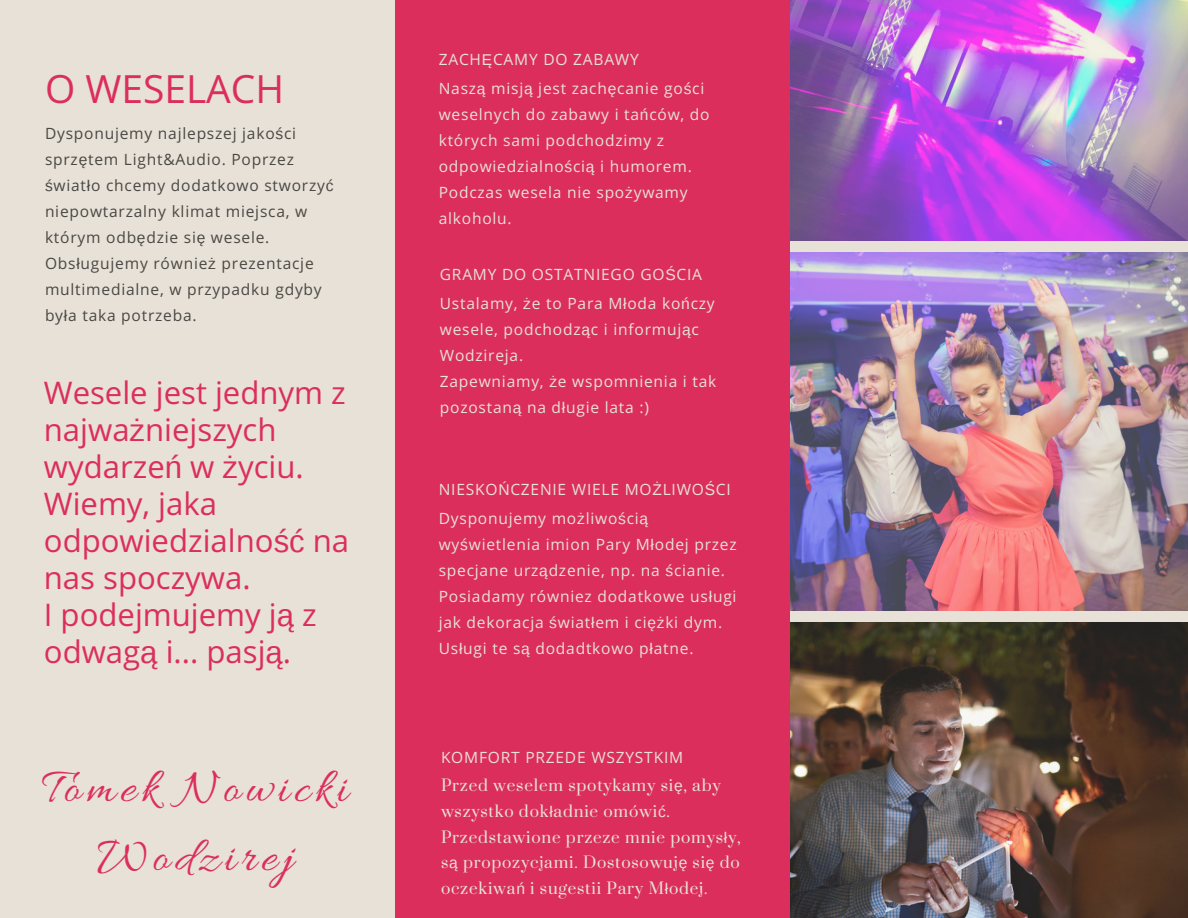
<style>
.page{position:relative;width:1188px;height:918px;background:#e7e1d7}
.page>*{position:absolute;margin:0;border:0;box-sizing:border-box;transform-origin:0 0}
.t1{font:49.8px/68.7px "Allura";letter-spacing:.1em;color:#dc2e5d;text-align:center}
.t2{font:38.85px "Open Sans";color:#dc2e5d}
.t3{font:31.2px/37.2px "Open Sans";color:#dc2e5d}
.t4{font:15.6px/25.8px "Open Sans";letter-spacing:.05em;color:#e7e1d7}
.t5{font:15.6px/25.8px "Open Sans";letter-spacing:.05em;color:#4a4845}
.t6{font:15.6px/25.8px "Prata";letter-spacing:.05em;color:#e7e1d7}
.s1{font-family:"Liberation Sans"}
</style>
<div class="page">
<img style="left:790px;top:0;width:398px;height:241px">
<img style="left:790px;top:252px;width:398px;height:359px">
<img style="left:790px;top:622px;width:398px;height:296px">
<div style="left:395px;top:0;width:395px;height:918px;background:#dc2e5d"></div>
<h2 class="t2" style="left:45px;top:61px;width:241px">O WESELACH</h2>
<p class="t5" style="left:45px;top:120px;width:290px">Dysponujemy najlepszej jako<span class="s1">ś</span>ci sprz<span class="s1">ę</span>tem Light&amp;Audio. Poprzez <span class="s1">ś</span>wiat<span class="s1">ł</span>o chcemy dodatkowo stworzy<span class="s1">ć </span>niepowtarzalny klimat miejsca, w którym odb<span class="s1">ę</span>dzie si<span class="s1">ę</span> wesele.<br>Obs<span class="s1">ł</span>ugujemy równie<span class="s1">ż</span> prezentacje multimedialne, w przypadku gdyby by<span class="s1">ł</span>a taka potrzeba.</p>
<h3 class="t3" style="left:44px;top:373px;width:307px">Wesele jest jednym z najwa<span class="s1">ż</span>niejszych wydarze<span class="s1">ń</span> w <span class="s1">ż</span>yciu.<br>Wiemy, jaka odpowiedzialno<span class="s1">ść</span> na nas spoczywa.<br>I podejmujemy j<span class="s1">ą</span> z odwag<span class="s1">ą</span> i... pasj<span class="s1">ą</span>.</h3>
<h1 class="t1" style="left:42px;top:757px;width:308px">Tomek Nowicki<br>Wodzirej</h1>
<p class="t4" style="left:439px;top:45px;width:267px;line-height:29.1px">ZACH<span class="s1">Ę</span>CAMY DO ZABAWY<br>Nasz<span class="s1">ą</span> misj<span class="s1">ą</span> jest zach<span class="s1">ę</span>canie go<span class="s1">ś</span>ci</p>
<p class="t4" style="left:439px;top:101px;width:272px">weselnych do zabawy i ta<span class="s1">ń</span>ców, do których sami podchodzimy z odpowiedzialno<span class="s1">ś</span>ci<span class="s1">ą</span> i humorem.<br>Podczas wesela nie spo<span class="s1">ż</span>ywamy alkoholu.</p>
<p class="t4" style="left:440px;top:260px;width:276px;line-height:29.1px">GRAMY DO OSTATNIEGO GO<span class="s1">Ś</span>CIA<br>Ustalamy, <span class="s1">ż</span>e to Para M<span class="s1">ł</span>oda ko<span class="s1">ń</span>czy</p>
<p class="t4" style="left:440px;top:316px;width:278px">wesele, podchodz<span class="s1">ą</span>c i informuj<span class="s1">ą</span>c<br>Wodzireja.<br>Zapewniamy, <span class="s1">ż</span>e wspomnienia i tak pozostan<span class="s1">ą</span> na d<span class="s1">ł</span>ugie lata :)</p>
<p class="t4" style="left:439px;top:474px;width:294px;line-height:29.1px">NIESKO<span class="s1">Ń</span>CZENIE WIELE MO<span class="s1">Ż</span>LIWO<span class="s1">Ś</span>CI<br>Dysponujemy mo<span class="s1">ż</span>liwo<span class="s1">ś</span>ci<span class="s1">ą</span></p>
<p class="t4" style="left:439px;top:531px;width:299px">wy<span class="s1">ś</span>wietlenia imion Pary M<span class="s1">ł</span>odej przez specjane urz<span class="s1">ą</span>dzenie, np. na <span class="s1">ś</span>cianie.<br>Posiadamy równiez dodatkowe us<span class="s1">ł</span>ugi jak dekoracja <span class="s1">ś</span>wiat<span class="s1">ł</span>em i ci<span class="s1">ęż</span>ki dym.<br>Us<span class="s1">ł</span>ugi te s<span class="s1">ą</span> dodadtkowo p<span class="s1">ł</span>atne.</p>
<p class="t4" style="left:441px;top:744px;width:244px">KOMFORT PRZEDE WSZYSTKIM</p>
<p class="t6" style="left:441px;top:773px;width:301px">Przed weselem spotykamy si<span class="s1">ę</span>, aby wszystko dok<span class="s1">ł</span>adnie omówi<span class="s1">ć</span>.<br>Przedstawione przeze mnie pomys<span class="s1">ł</span>y, s<span class="s1">ą</span> propozycjami. Dostosowuj<span class="s1">ę</span> si<span class="s1">ę</span> do oczekiwa<span class="s1">ń</span> i sugestii Pary M<span class="s1">ł</span>odej.</p>
</div>
